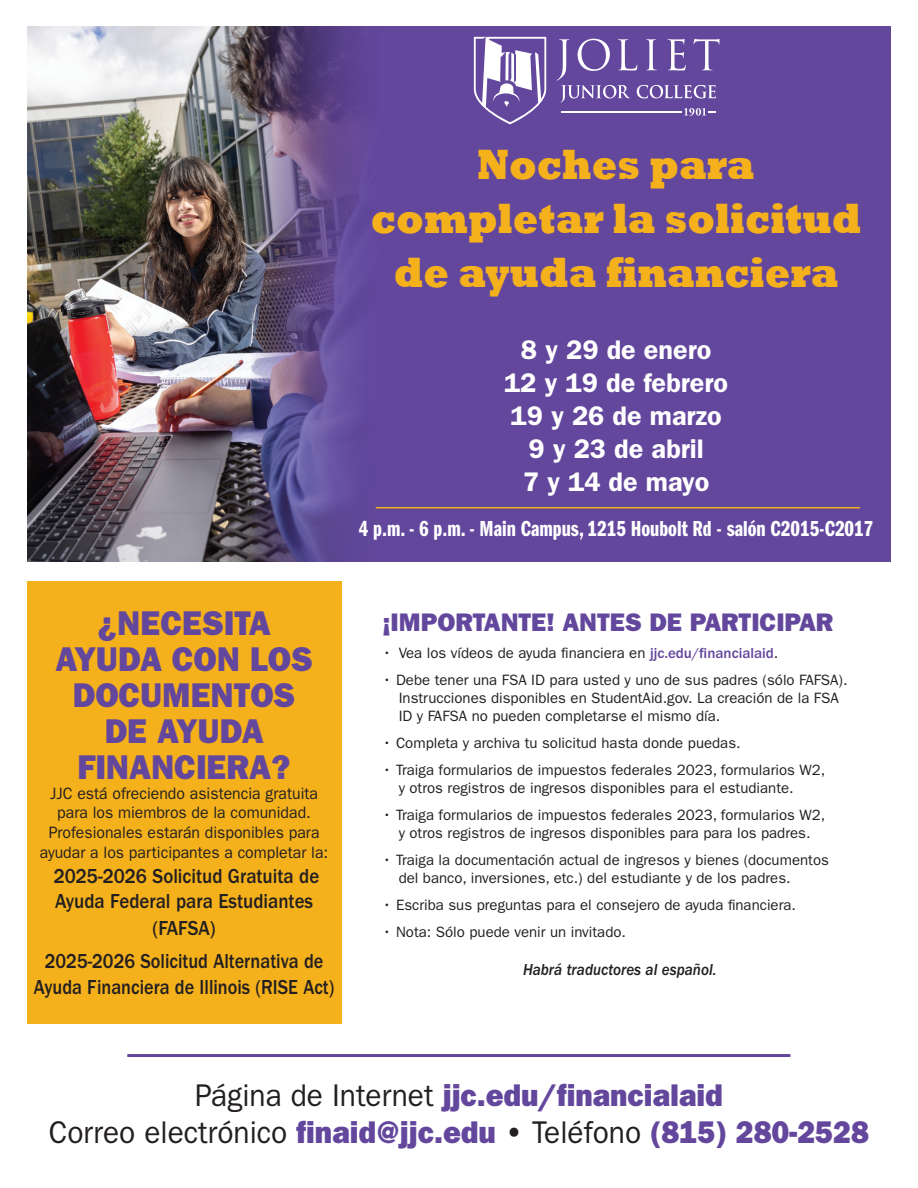
<style>
.page{position:relative;width:918px;height:1188px;background:#fff}
.page>*{position:absolute;margin:0;border:0;box-sizing:border-box;transform-origin:0 0}
.t1{font:800 43.5px/54px "Rockwell";color:#f4b11c;text-align:center;scale:.85 1}
.t2{font:34.5px/36px "ITC Franklin Gothic Std Hvy";color:#63479d;text-align:center;scale:.96 1}
.t3{font:31.5px "ITC Franklin Gothic Std Hvy";color:#63479d;scale:.95 1}
.t4{font:600 27px "ITC Franklin Gothic Std";color:#fff}
.t5{font:25.5px "ITC Franklin Gothic Std Hvy";color:#63479d}
.t6{font:22.5px "ITC Franklin Gothic Std Dm Cp";color:#fff}
.t7{font:500 21px/25.2px "ITC Franklin Gothic Std";color:#231f20;text-align:center;scale:.87 1}
.t8{font:500 21px/26.1px "ITC Franklin Gothic Std";color:#231f20;text-align:center;scale:.9 1}
.t9{font:16.5px/19.8px "ITC Franklin Gothic Std";color:#231f20;text-align:center;scale:.96 1}
.t10{font:16.5px "ITC Franklin Gothic Std Med It";color:#231f20;scale:.92 1}
.t11{font:15px "ITC Franklin Gothic Std";color:#231f20}
.s1{font-weight:500;color:#63479d}
.s2{font-family:"ITC Franklin Gothic Std";color:#231f20}
.s3{font-family:"ITC Franklin Gothic Std";font-weight:600;color:#231f20}
</style>
<div class="page">
<div style="left:27px;top:26px;width:864px;height:536px;background:#63479d"></div>
<img style="left:27px;top:26px;width:351px;height:536px">
<div style="left:27px;top:581px;width:314px;height:443px;background:#f4b11c"></div>
<hr style="left:127px;top:1054px;width:663px;height:3px;background:#63479d">
<hr style="left:376px;top:507px;width:484px;height:1px;background:#f4b11c">
<svg style="left:557px;top:39px;width:163px;height:77px"></svg>
<hr style="left:561px;top:111px;width:120px;height:1px;background:#fff">
<svg style="left:474px;top:37px;width:72px;height:87px"></svg>
<p class="t1" style="left:478px;top:138px;width:327px">Noches para</p>
<p class="t1" style="left:371px;top:192px;width:579px">completar la solicitud de ayuda financiera</p>
<p class="t4" style="left:521px;top:333px;width:192px">8 y 29 de enero</p>
<p class="t4" style="left:504px;top:366px;width:226px">12 y 19 de febrero</p>
<p class="t4" style="left:511px;top:399px;width:213px">19 y 26 de marzo</p>
<p class="t4" style="left:528px;top:432px;width:177px">9 y 23 de abril</p>
<p class="t4" style="left:523px;top:465px;width:188px">7 y 14 de mayo</p>
<p class="t6" style="left:359px;top:516px;width:516px">4 p.m. - 6 p.m. - Main Campus, 1215 Houbolt Rd - salón C2015-C2017</p>
<p class="t2" style="left:55px;top:605px;width:270px">¿NECESITA<br>AYUDA CON LOS<br>DOCUMENTOS<br>DE AYUDA<br>FINANCIERA?</p>
<p class="t9" style="left:40px;top:783px;width:302px">JJC está ofreciendo asistencia gratuita para los miembros de la comunidad.<br>Profesionales estarán disponibles para ayudar a los participantes a completar la:</p>
<p class="t8" style="left:54px;top:863px;width:297px">2025-2026 Solicitud Gratuita de<br>Ayuda Federal para Estudiantes (FAFSA)</p>
<p class="t7" style="left:34px;top:949px;width:347px">2025-2026 Solicitud Alternativa de<br>Ayuda Financiera de Illinois (RISE Act)</p>
<p class="t5" style="left:382px;top:608px;width:452px">¡IMPORTANTE! ANTES DE PARTICIPAR</p>
<p class="t11" style="left:382px;top:645px;width:397px">• Vea los vídeos de ayuda financiera en <span class="s1">jjc.edu/financialaid</span>.</p>
<p class="t11" style="left:382px;top:672px;width:467px">• Debe tener una FSA ID para usted y uno de sus padres (sólo FAFSA).</p>
<p class="t11" style="left:399px;top:690px;width:442px">Instrucciones disponibles en StudentAid.gov. La creación de la FSA</p>
<p class="t11" style="left:399px;top:708px;width:323px">ID y FAFSA no pueden completarse el mismo día.</p>
<p class="t11" style="left:382px;top:735px;width:360px">• Completa y archiva tu solicitud hasta donde puedas.</p>
<p class="t11" style="left:382px;top:762px;width:444px">• Traiga formularios de impuestos federales 2023, formularios W2,</p>
<p class="t11" style="left:399px;top:780px;width:397px">y otros registros de ingresos disponibles para el estudiante.</p>
<p class="t11" style="left:382px;top:807px;width:444px">• Traiga formularios de impuestos federales 2023, formularios W2,</p>
<p class="t11" style="left:399px;top:825px;width:413px">y otros registros de ingresos disponibles para para los padres.</p>
<p class="t11" style="left:382px;top:852px;width:448px">• Traiga la documentación actual de ingresos y bienes (documentos</p>
<p class="t11" style="left:399px;top:870px;width:394px">del banco, inversiones, etc.) del estudiante y de los padres.</p>
<p class="t11" style="left:382px;top:897px;width:415px">• Escriba sus preguntas para el consejero de ayuda financiera.</p>
<p class="t11" style="left:382px;top:924px;width:245px">• Nota: Sólo puede venir un invitado.</p>
<p class="t10" style="left:523px;top:960px;width:212px">Habrá traductores al español.</p>
<p class="t3" style="left:195px;top:1076px;width:557px"><span class="s2">Página de Internet</span> jjc.edu/financialaid</p>
<p class="t3" style="left:49px;top:1114px;width:865px"><span class="s2">Correo electrónico</span> finaid@jjc.edu <span class="s3">•</span> <span class="s2">Teléfono</span> (815) 280-2528</p>
</div>
